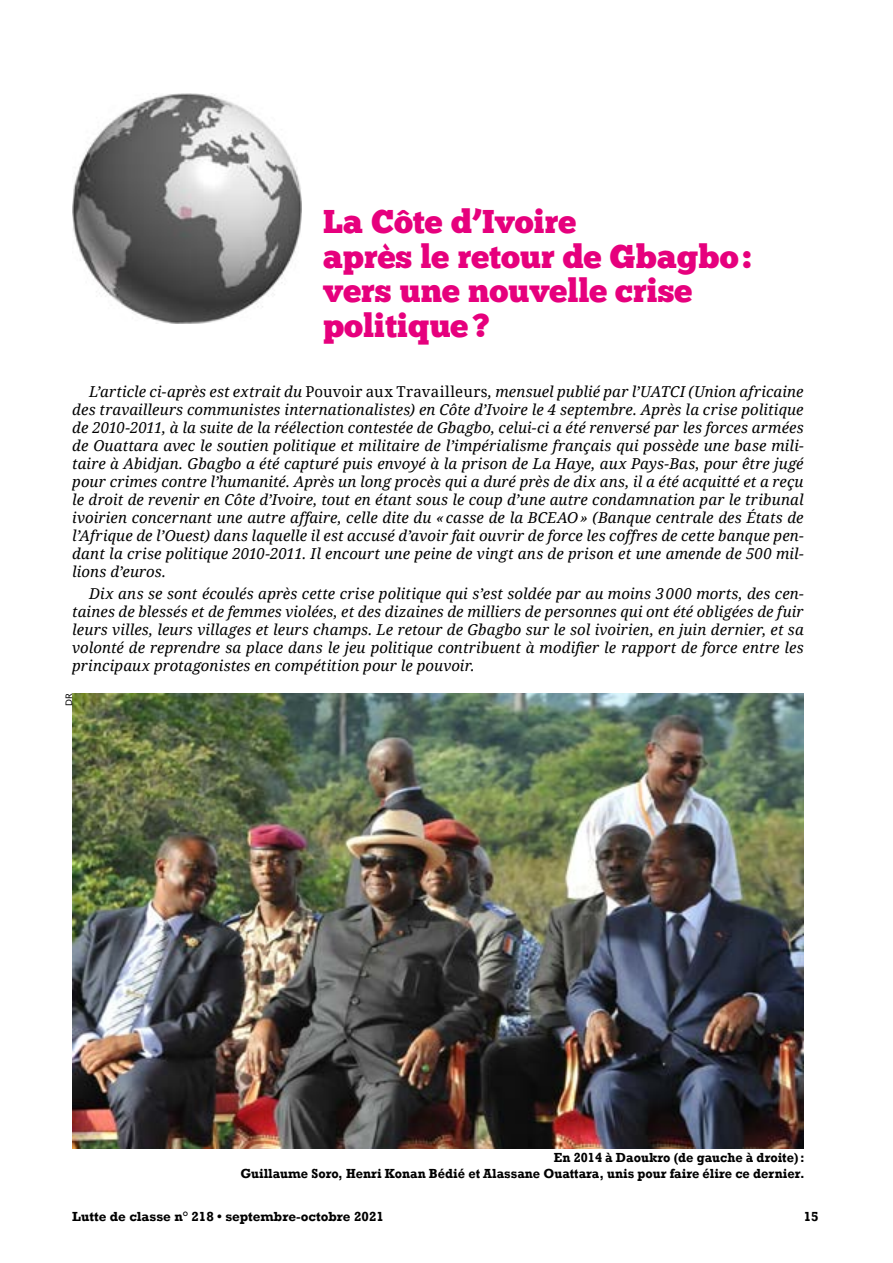
<style>
.page{position:relative;width:893px;height:1263px;background:#fff}
.page>*{position:absolute;margin:0;border:0;box-sizing:border-box;transform-origin:0 0}
.t1{font:33px/34.5px "Chunk Five";color:#e6007d}
.t2{font:italic 15px/18px "Noto Serif";letter-spacing:.005em;color:#000;text-align:justify}
.t3{font:700 13.5px/16.2px "Rockwell";color:#000;text-align:right;scale:.95 1}
.t4{font:700 13.5px "Rockwell";color:#000}
.t5{font:9px "Lato";color:#000}
.s1{font-style:normal}
</style>
<div class="page">
<img style="left:72px;top:94px;width:230px;height:229px">
<img style="left:72px;top:693px;width:732px;height:455px">
<h1 class="t1" style="left:323px;top:204px;width:430px">La Côte d’Ivoire<br>après le retour de Gbagbo: vers une nouvelle crise politique?</h1>
<p class="t2" style="left:72px;top:382px;width:733px;text-indent:17px">L’article ci-après est extrait du <span class="s1">Pouvoir aux Travailleurs</span>, mensuel publié par l’UATCI (Union africaine des travailleurs communistes internationalistes) en Côte d’Ivoire le 4 septembre. Après la crise politique de 2010-2011, à la suite de la réélection contestée de Gbagbo, celui-ci a été renversé par les forces armées de Ouattara avec le soutien politique et militaire de l’impérialisme français qui possède une base mili&shy;taire à Abidjan. Gbagbo a été capturé puis envoyé à la prison de La Haye, aux Pays-Bas, pour être jugé pour crimes contre l’humanité. Après un long procès qui a duré près de dix ans, il a été acquitté et a reçu le droit de revenir en Côte d’Ivoire, tout en étant sous le coup d’une autre condamnation par le tribunal ivoirien concernant une autre affaire, celle dite du «casse de la BCEAO» (Banque centrale des États de l’Afrique de l’Ouest) dans laquelle il est accusé d’avoir fait ouvrir de force les coffres de cette banque pen&shy;dant la crise politique 2010-2011. Il encourt une peine de vingt ans de prison et une amende de 500 mil&shy;lions d’euros.</p>
<p class="t2" style="left:72px;top:584px;width:733px;text-indent:17px">Dix ans se sont écoulés après cette crise politique qui s’est soldée par au moins 3000 morts, des cen&shy;taines de blessés et de femmes violées, et des dizaines de milliers de personnes qui ont été obligées de fuir leurs villes, leurs villages et leurs champs. Le retour de Gbagbo sur le sol ivoirien, en juin dernier, et sa volonté de reprendre sa place dans le jeu politique contribuent à modifier le rapport de force entre les principaux protagonistes en compétition pour le pouvoir.</p>
<p class="t5" style="left:63px;top:706px;width:14px;rotate:-90deg">DR</p>
<p class="t3" style="left:240px;top:1149px;width:595px">En 2014 à Daoukro (de gauche à droite):<br>Guillaume Soro, Henri Konan Bédié et Alassane Ouattara, unis pour faire élire ce dernier.</p>
<p class="t4" style="left:72px;top:1208px;width:313px">Lutte de classe n° 218 • septembre-octobre 2021</p>
<p class="t4" style="left:804px;top:1208px;width:16px">15</p>
</div>
